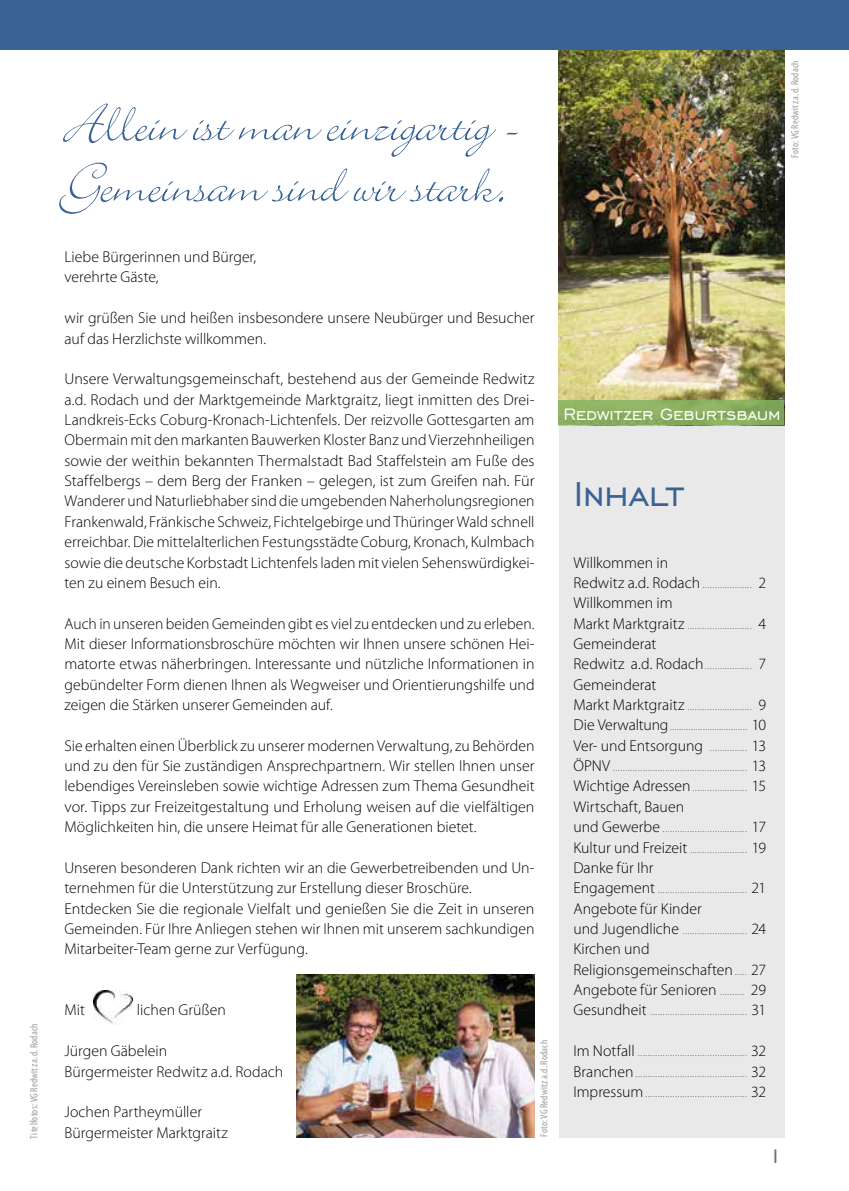
<style>
.page{position:relative;width:849px;height:1191px;background:#fff}
.page>*{position:absolute;margin:0;border:0;box-sizing:border-box;transform-origin:0 0}
.t1{font:43.75px "Engravers Gothic BT";letter-spacing:-.015em;color:#396395}
.t2{font:26.25px "Engravers Gothic BT";color:#706f6f}
.t3{font:21px "Engravers Gothic BT";letter-spacing:-.01em;color:#fff}
.t4{font:300 15.75px/20.3px "Myriad Pro";color:#000}
.t5{font:condensed 10.5px "Myriad Pro";letter-spacing:.02em;color:#9d9d9c}
.t6{font:300 8.75px "Myriad Pro";color:#000}
.s1{font-size:15.75px}
.s2{font-size:8.75px}
</style>
<div class="page">
<div style="left:558px;top:0;width:226px;height:1137px;background:#e9e9e9"></div>
<svg style="left:59px;top:163px;width:444px;height:51px"></svg>
<svg style="left:63px;top:103px;width:455px;height:54px"></svg>
<img style="left:558px;top:50px;width:226px;height:350px">
<div style="left:0;top:0;width:848px;height:50px;background:#396395"></div>
<img style="left:93px;top:990px;width:39px;height:34px">
<img style="left:297px;top:974px;width:237px;height:163px">
<div style="left:558px;top:400px;width:226px;height:25px;background:#86b361"></div>
<p class="t5" style="left:788px;top:158px;width:99px;rotate:-90deg">Foto: VG Redwitz a.d. Rodach</p>
<p class="t5" style="left:28px;top:1138px;width:116px;rotate:-90deg">Titelfotos: VG Redwitz a.d. Rodach</p>
<p class="t4" style="left:64px;top:246px;width:193px">Liebe Bürgerinnen und Bürger, verehrte Gäste,</p>
<p class="t4" style="left:64px;top:308px;width:471px">wir grüßen Sie und heißen insbesondere unsere Neubürger und Besucher auf das Herzlichste willkommen.</p>
<p class="t4" style="left:64px;top:369px;width:471px;text-align:justify">Unsere Verwaltungsgemeinschaft, bestehend aus der Gemeinde Redwitz a.d. Rodach und der Marktgemeinde Marktgraitz, liegt inmitten des Drei-Landkreis-Ecks Coburg-Kronach-Lichtenfels. Der reizvolle Gottesgarten am Obermain mit den markanten Bauwerken Kloster Banz und Vierzehnheiligen sowie der weithin bekannten Thermalstadt Bad Staffelstein am Fuße des Staffelbergs – dem Berg der Franken – gelegen, ist zum Greifen nah. Für Wanderer und Naturliebhaber sind die umgebenden Naherholungsregionen Frankenwald, Fränkische Schweiz, Fichtelgebirge und Thüringer Wald schnell erreichbar. Die mittelalterlichen Festungsstädte Coburg, Kronach, Kulmbach sowie die deutsche Korbstadt Lichtenfels laden mit vielen Sehenswürdigkei&shy;ten zu einem Besuch ein.</p>
<p class="t4" style="left:64px;top:613px;width:471px;text-align:justify">Auch in unseren beiden Gemeinden gibt es viel zu entdecken und zu erleben.<br>Mit dieser Informationsbroschüre möchten wir Ihnen unsere schönen Hei&shy;matorte etwas näherbringen. Interessante und nützliche Informationen in gebündelter Form dienen Ihnen als Wegweiser und Orientierungshilfe und zeigen die Stärken unserer Gemeinden auf.</p>
<p class="t4" style="left:64px;top:735px;width:471px;text-align:justify">Sie erhalten einen Überblick zu unserer modernen Verwaltung, zu Behörden und zu den für Sie zuständigen Ansprechpartnern. Wir stellen Ihnen unser lebendiges Vereinsleben sowie wichtige Adressen zum Thema Gesundheit vor. Tipps zur Freizeitgestaltung und Erholung weisen auf die vielfältigen Möglichkeiten hin, die unsere Heimat für alle Generationen bietet.</p>
<p class="t4" style="left:64px;top:857px;width:471px">Unseren besonderen Dank richten wir an die Gewerbetreibenden und Un&shy;ternehmen für die Unterstützung zur Erstellung dieser Broschüre.<br>Entdecken Sie die regionale Vielfalt und genießen Sie die Zeit in unseren Gemeinden. Für Ihre Anliegen stehen wir Ihnen mit unserem sachkundigen Mitarbeiter-Team gerne zur Verfügung.</p>
<p class="t4" style="left:64px;top:1000px;width:22px">Mit</p>
<p class="t4" style="left:137px;top:1000px;width:90px">lichen Grüßen</p>
<p class="t4" style="left:64px;top:1040px;width:220px">Jürgen Gäbelein<br>Bürgermeister Redwitz a.d. Rodach</p>
<p class="t4" style="left:64px;top:1101px;width:165px">Jochen Partheymüller<br>Bürgermeister Marktgraitz</p>
<p class="t5" style="left:537px;top:1137px;width:99px;rotate:-90deg">Foto: VG Redwitz a.d. Rodach</p>
<h3 class="t3" style="left:563px;top:402px;width:219px">Redwitzer Geburtsbaum</h3>
<h1 class="t1" style="left:573px;top:470px;width:112px">Inhalt</h1>
<p class="t4" style="left:573px;top:552px;width:96px">Willkommen in</p>
<p class="t6" style="left:573px;top:579px;width:194px"><span class="s1">Redwitz a.d. Rodach</span> .................... <span class="s1">2</span></p>
<p class="t4" style="left:573px;top:592px;width:101px">Willkommen im</p>
<p class="t6" style="left:573px;top:620px;width:194px"><span class="s1">Markt Marktgraitz</span> .......................... <span class="s1">4</span></p>
<p class="t4" style="left:573px;top:633px;width:84px">Gemeinderat</p>
<p class="t6" style="left:573px;top:661px;width:194px"><span class="s1">Redwitz a.d. Rodach</span>................... <span class="s1">7</span></p>
<p class="t4" style="left:573px;top:674px;width:84px">Gemeinderat</p>
<p class="t6" style="left:573px;top:702px;width:194px"><span class="s1">Markt Marktgraitz</span> .......................... <span class="s1">9</span></p>
<p class="t6" style="left:573px;top:722px;width:194px"><span class="s1">Die Verwaltung</span>................................. <span class="s1">10</span></p>
<p class="t4" style="left:573px;top:735px;width:194px">Ver- und Entsorgung <span class="s2">...............</span> 13</p>
<p class="t6" style="left:573px;top:763px;width:194px"><span class="s1">ÖPNV</span> ...................................................... <span class="s1">13</span></p>
<p class="t6" style="left:573px;top:783px;width:194px"><span class="s1">Wichtige Adressen</span> ...................... <span class="s1">15</span></p>
<p class="t4" style="left:573px;top:796px;width:112px">Wirtschaft, Bauen</p>
<p class="t6" style="left:573px;top:824px;width:194px"><span class="s1">und Gewerbe</span> .................................. <span class="s1">17</span></p>
<p class="t6" style="left:573px;top:844px;width:194px"><span class="s1">Kultur und Freizeit</span> ....................... <span class="s1">19</span></p>
<p class="t4" style="left:573px;top:857px;width:82px">Danke für Ihr</p>
<p class="t6" style="left:573px;top:885px;width:194px"><span class="s1">Engagement</span> .................................... <span class="s1">21</span></p>
<p class="t4" style="left:573px;top:898px;width:130px">Angebote für Kinder</p>
<p class="t6" style="left:573px;top:925px;width:194px"><span class="s1">und Jugendliche</span> .......................... <span class="s1">24</span></p>
<p class="t4" style="left:573px;top:938px;width:194px">Kirchen und<br>Religionsgemeinschaften <span class="s2">.....</span> 27<br>Angebote für Senioren <span class="s2">..........</span> 29</p>
<p class="t6" style="left:573px;top:1007px;width:194px"><span class="s1">Gesundheit</span> ....................................... <span class="s1">31</span></p>
<p class="t6" style="left:573px;top:1048px;width:194px"><span class="s1">Im Notfall</span> ............................................ <span class="s1">32</span></p>
<p class="t6" style="left:573px;top:1068px;width:194px"><span class="s1">Branchen</span> ............................................. <span class="s1">32</span></p>
<p class="t6" style="left:573px;top:1088px;width:194px"><span class="s1">Impressum</span>......................................... <span class="s1">32</span></p>
<h2 class="t2" style="left:766px;top:1141px;width:19px">1</h2>
</div>
